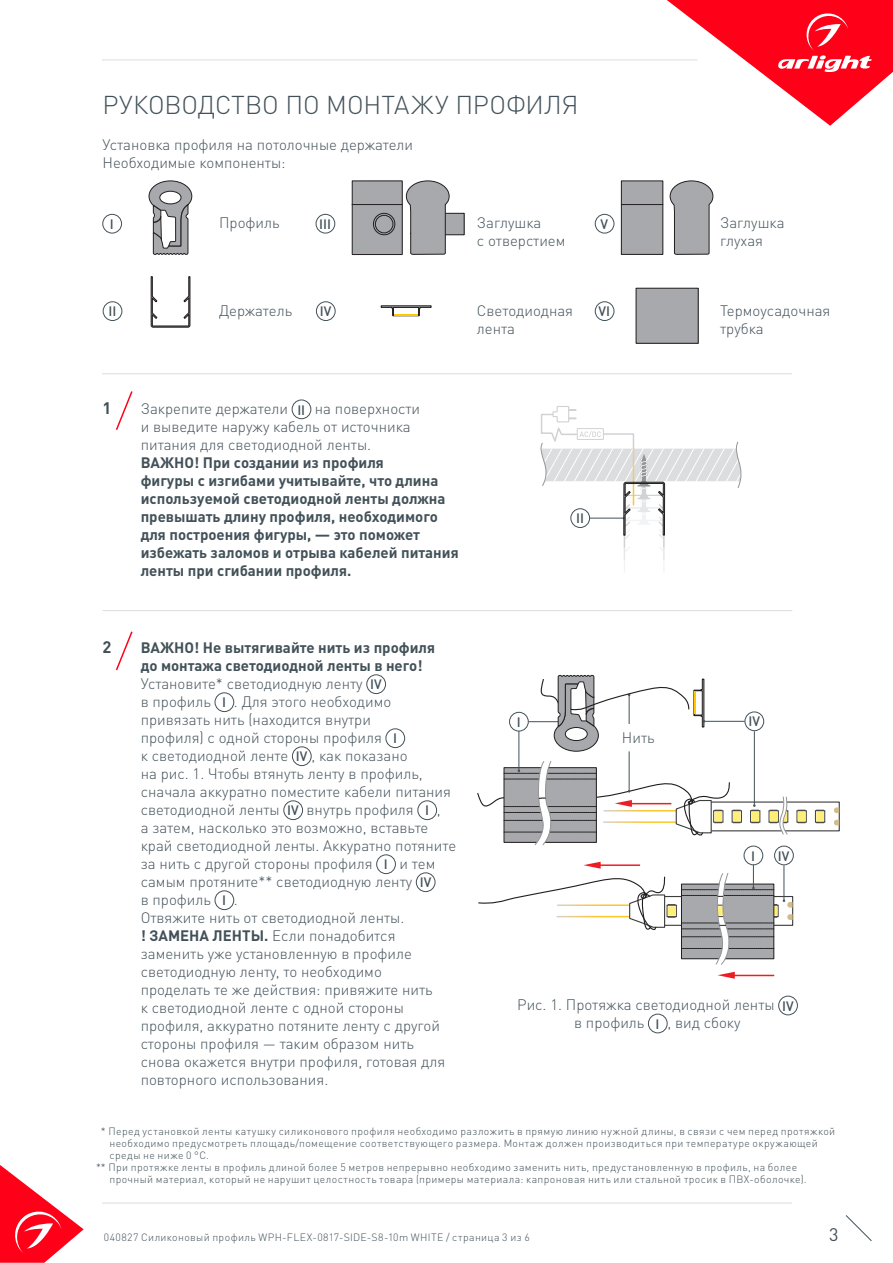
<style>
.page{position:relative;width:893px;height:1263px;background:#fff}
.page>*{position:absolute;margin:0;border:0;box-sizing:border-box;transform-origin:0 0}
.t1{font:300 25.5px "DIN Pro";letter-spacing:-.005em;color:#425159}
.t2{font:18px "DIN Pro";color:#425159}
.t3{font:700 16.5px "DIN Pro";color:#425159}
.t4{font:300 15px/18px "DIN Pro";color:#425159}
.t5{font:700 15px/18px "DIN Pro";color:#425159}
.t6{font:500 13.5px "DIN Pro";color:#425159}
.t7{font:300 10.5px/12px "DIN Pro";letter-spacing:.035em;color:#425159}
.s1{font-weight:300}
.s2{font-weight:700}
</style>
<div class="page">
<svg style="left:0;top:1165px;width:84px;height:98px"></svg>
<svg style="left:845px;top:1215px;width:27px;height:26px"></svg>
<svg style="left:667px;top:0;width:226px;height:126px"></svg>
<hr style="left:102px;top:60px;width:595px;height:1px;background:#dcdddf">
<hr style="left:102px;top:373px;width:690px;height:1px;background:#dcdddf">
<svg style="left:381px;top:305px;width:50px;height:11px"></svg>
<hr style="left:394px;top:314px;width:24px;height:2px;background:#ffc800">
<div style="left:103px;top:214px;width:19px;height:19px;border:1px solid #425159;border-radius:50%"></div>
<div style="left:103px;top:302px;width:19px;height:19px;border:1px solid #425159;border-radius:50%"></div>
<div style="left:595px;top:302px;width:19px;height:19px;border:1px solid #425159;border-radius:50%"></div>
<div style="left:316px;top:214px;width:19px;height:19px;border:1px solid #425159;border-radius:50%"></div>
<div style="left:316px;top:302px;width:19px;height:19px;border:1px solid #425159;border-radius:50%"></div>
<div style="left:595px;top:214px;width:19px;height:19px;border:1px solid #425159;border-radius:50%"></div>
<hr style="left:629px;top:751px;width:1px;height:39px;background:#425159">
<div style="left:778px;top:996px;width:20px;height:19px;border:1px solid #425159;border-radius:50%"></div>
<div style="left:648px;top:1014px;width:19px;height:19px;border:1px solid #425159;border-radius:50%"></div>
<hr style="left:726px;top:975px;width:48px;height:1px;background:#ee1d23">
<svg style="left:718px;top:972px;width:17px;height:7px"></svg>
<div style="left:636px;top:288px;width:62px;height:55px;background:#a8a9ad"></div>
<div style="left:636px;top:288px;width:62px;height:55px;border:1px solid #231f20"></div>
<hr style="left:519px;top:731px;width:1px;height:39px;background:#425159">
<hr style="left:528px;top:721px;width:35px;height:1px;background:#425159">
<div style="left:509px;top:712px;width:19px;height:19px;border:1px solid #425159;border-radius:50%"></div>
<div style="left:428px;top:213px;width:36px;height:22px;background:#a8a9ad"></div>
<div style="left:428px;top:213px;width:36px;height:22px;border:1px solid #231f20"></div>
<div style="left:621px;top:181px;width:42px;height:73px;background:#a8a9ad"></div>
<div style="left:621px;top:181px;width:42px;height:74px;border:1px solid #231f20"></div>
<hr style="left:102px;top:610px;width:690px;height:1px;background:#dcdddf">
<div style="left:292px;top:400px;width:19px;height:19px;border:1px solid #425159;border-radius:50%"></div>
<div style="left:367px;top:675px;width:19px;height:19px;border:1px solid #425159;border-radius:50%"></div>
<div style="left:215px;top:693px;width:19px;height:19px;border:1px solid #425159;border-radius:50%"></div>
<div style="left:386px;top:729px;width:19px;height:19px;border:1px solid #425159;border-radius:50%"></div>
<div style="left:292px;top:747px;width:19px;height:19px;border:1px solid #425159;border-radius:50%"></div>
<div style="left:284px;top:801px;width:19px;height:19px;border:1px solid #425159;border-radius:50%"></div>
<div style="left:418px;top:801px;width:19px;height:19px;border:1px solid #425159;border-radius:50%"></div>
<div style="left:376px;top:855px;width:20px;height:19px;border:1px solid #425159;border-radius:50%"></div>
<div style="left:416px;top:873px;width:19px;height:19px;border:1px solid #425159;border-radius:50%"></div>
<div style="left:215px;top:891px;width:19px;height:19px;border:1px solid #425159;border-radius:50%"></div>
<svg style="left:115px;top:391px;width:18px;height:39px"></svg>
<svg style="left:115px;top:631px;width:18px;height:40px"></svg>
<svg style="left:149px;top:181px;width:43px;height:74px"></svg>
<hr style="left:621px;top:204px;width:42px;height:1px;background:#231f20">
<svg style="left:352px;top:181px;width:97px;height:74px;background:#a5a5a9"></svg>
<svg style="left:670px;top:181px;width:43px;height:74px;background:#adadb1"></svg>
<svg style="left:151px;top:276px;width:39px;height:52px"></svg>
<svg style="left:540px;top:406px;width:202px;height:167px"></svg>
<div style="left:744px;top:846px;width:19px;height:19px;border:1px solid #425159;border-radius:50%"></div>
<div style="left:745px;top:712px;width:19px;height:19px;border:1px solid #425159;border-radius:50%"></div>
<div style="left:774px;top:846px;width:19px;height:19px;border:1px solid #425159;border-radius:50%"></div>
<hr style="left:754px;top:731px;width:1px;height:74px;background:#425159">
<svg style="left:477px;top:758px;width:363px;height:88px"></svg>
<svg style="left:478px;top:862px;width:316px;height:103px"></svg>
<hr style="left:705px;top:721px;width:40px;height:1px;background:#425159">
<svg style="left:538px;top:675px;width:167px;height:77px"></svg>
<hr style="left:102px;top:1203px;width:690px;height:1px;background:#dcdddf">
<p class="t1" style="left:103px;top:87px;width:477px">РУКОВОДСТВО ПО МОНТАЖУ ПРОФИЛЯ</p>
<p class="t4" style="left:103px;top:134px;width:312px">Установка профиля на потолочные держатели</p>
<p class="t4" style="left:103px;top:152px;width:185px">Необходимые компоненты:</p>
<p class="t6" style="left:110px;top:215px;width:5px">I</p>
<p class="t4" style="left:219px;top:213px;width:62px">Профиль</p>
<p class="t6" style="left:319px;top:215px;width:13px">III</p>
<p class="t4" style="left:477px;top:213px;width:90px">Заглушка<br>с отверстием</p>
<p class="t4" style="left:720px;top:213px;width:66px">Заглушка глухая</p>
<p class="t6" style="left:601px;top:215px;width:9px">V</p>
<p class="t4" style="left:219px;top:301px;width:75px">Держатель</p>
<p class="t4" style="left:720px;top:301px;width:112px">Термоусадочная трубка</p>
<p class="t4" style="left:477px;top:301px;width:98px">Светодиодная</p>
<p class="t4" style="left:477px;top:319px;width:40px">лента</p>
<p class="t6" style="left:108px;top:302px;width:9px">II</p>
<p class="t6" style="left:599px;top:302px;width:13px">VI</p>
<p class="t6" style="left:320px;top:302px;width:13px">IV</p>
<p class="t3" style="left:102px;top:397px;width:10px">1</p>
<p class="t4" style="left:141px;top:399px;width:149px">Закрепите держатели</p>
<p class="t6" style="left:297px;top:400px;width:9px">II</p>
<p class="t5" style="left:141px;top:399px;width:319px;text-indent:174px"><span class="s1">на поверхности<br>и выведите наружу кабель от источника питания для светодиодной ленты.<br></span>ВАЖНО! При создании из профиля<br>фигуры с изгибами учитывайте, что длина используемой светодиодной ленты должна превышать длину профиля, необходимого для построения фигуры, — это поможет избежать заломов и отрыва кабелей питания ленты при сгибании профиля.</p>
<p class="t3" style="left:102px;top:635px;width:10px">2</p>
<p class="t5" style="left:141px;top:638px;width:296px">ВАЖНО! Не вытягивайте нить из профиля до монтажа светодиодной ленты в него!<br><span class="s1">Установите* светодиодную ленту</span></p>
<p class="t6" style="left:370px;top:675px;width:13px">IV</p>
<p class="t4" style="left:141px;top:692px;width:252px;text-indent:93px">. Для этого необходимо привязать нить (находится внутри профиля) с одной стороны профиля</p>
<p class="t4" style="left:141px;top:692px;width:72px">в профиль</p>
<p class="t6" style="left:222px;top:693px;width:5px">I</p>
<p class="t6" style="left:393px;top:729px;width:5px">I</p>
<p class="t4" style="left:141px;top:746px;width:149px">к светодиодной ленте</p>
<p class="t6" style="left:296px;top:747px;width:13px">IV</p>
<p class="t4" style="left:141px;top:746px;width:312px;text-indent:171px">, как показано<br>на рис. 1. Чтобы втянуть ленту в профиль, сначала аккуратно поместите кабели питания светодиодной ленты</p>
<p class="t6" style="left:287px;top:801px;width:13px">IV</p>
<p class="t4" style="left:307px;top:800px;width:109px">внутрь профиля</p>
<p class="t6" style="left:425px;top:801px;width:5px">I</p>
<p class="t4" style="left:437px;top:800px;width:5px">,</p>
<p class="t4" style="left:141px;top:818px;width:317px">а затем, насколько это возможно, вставьте край светодиодной ленты. Аккуратно потяните за нить с другой стороны профиля</p>
<p class="t6" style="left:384px;top:855px;width:5px">I</p>
<p class="t4" style="left:141px;top:854px;width:296px;text-indent:259px">и тем самым протяните** светодиодную ленту</p>
<p class="t6" style="left:420px;top:873px;width:13px">IV</p>
<p class="t4" style="left:141px;top:890px;width:72px">в профиль</p>
<p class="t6" style="left:222px;top:891px;width:5px">I</p>
<p class="t4" style="left:141px;top:890px;width:306px;text-indent:93px">.<br>Отвяжите нить от светодиодной ленты.<br><span class="s2">! ЗАМЕНА ЛЕНТЫ.</span> Если понадобится заменить уже установленную в профиле светодиодную ленту, то необходимо проделать те же действия: привяжите нить<br>к светодиодной ленте с одной стороны профиля, аккуратно потяните ленту с другой стороны профиля ― таким образом нить снова окажется внутри профиля, готовая для повторного использования.</p>
<p class="t6" style="left:576px;top:509px;width:9px">II</p>
<p class="t6" style="left:517px;top:713px;width:5px">I</p>
<p class="t4" style="left:622px;top:728px;width:34px">Нить</p>
<p class="t6" style="left:748px;top:712px;width:13px">IV</p>
<p class="t6" style="left:751px;top:846px;width:5px">I</p>
<p class="t6" style="left:778px;top:846px;width:13px">IV</p>
<p class="t4" style="left:517px;top:995px;width:259px">Рис. 1. Протяжка светодиодной ленты</p>
<p class="t6" style="left:782px;top:996px;width:13px">IV</p>
<p class="t4" style="left:574px;top:1013px;width:72px">в профиль</p>
<p class="t6" style="left:656px;top:1014px;width:5px">I</p>
<p class="t4" style="left:667px;top:1013px;width:75px">, вид сбоку</p>
<p class="t7" style="left:109px;top:1125px;width:727px;text-indent:-9px">* Перед установкой ленты катушку силиконового профиля необходимо разложить в прямую линию нужной длины, в связи с чем перед протяжкой необходимо предусмотреть площадь/помещение соответствующего размера. Монтаж должен производиться при температуре окружающей среды не ниже 0 °C.</p>
<p class="t7" style="left:109px;top:1161px;width:699px;text-indent:-13px">** При протяжке ленты в профиль длиной более 5 метров непрерывно необходимо заменить нить, предустановленную в профиль, на более прочный материал, который не нарушит целостность товара (примеры материала: капроновая нить или стальной тросик в ПВХ-оболочке).</p>
<p class="t7" style="left:104px;top:1231px;width:428px">040827 Силиконовый профиль WPH-FLEX-0817-SIDE-S8-10m WHITE / страница 3 из 6</p>
<p class="t2" style="left:829px;top:1222px;width:11px">3</p>
</div>
